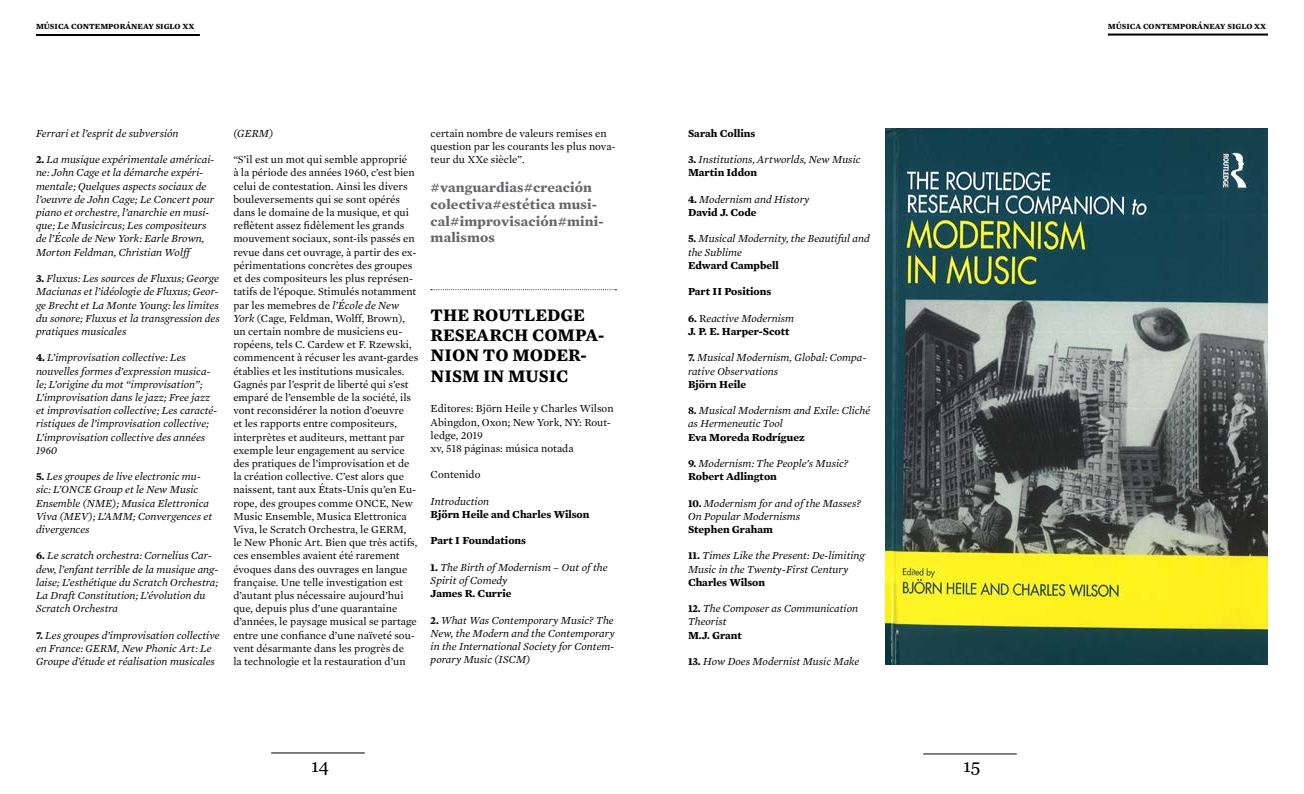
<style>
.page{position:relative;width:1304px;height:794px;background:#fff}
.page>*{position:absolute;margin:0;border:0;box-sizing:border-box;transform-origin:0 0}
.t1{font:700 18px/20px "Mercury Text G1";color:#000}
.t2{font:18px "Georgia";color:#000}
.Contenido{font:700 14px/16.8px "Mercury Text G1";letter-spacing:.01em;color:#66656a;scale:1.04 1}
.Contenido-2{font:italic 11px/13.2px "Mercury Text G1";color:#000}
.Contenido-3{font:11px/13.2px "Mercury Text G1";color:#000}
.Contenido-4{font:700 11px/13.2px "Mercury Text G1";color:#000}
.t3{font:700 8px "Mercury Text G1";color:#000}
.s1{font-weight:700;font-style:normal}
.s2{font-style:italic}
.s3{font-weight:400;font-style:italic}
.s4{font-style:normal}
</style>
<div class="page">
<hr style="left:923px;top:753px;width:94px;height:1px;background:#000">
<hr style="left:271px;top:752px;width:94px;height:1px;background:#000">
<img style="left:885px;top:128px;width:383px;height:537px">
<svg style="left:431px;top:289px;width:185px;height:1px"></svg>
<hr style="left:36px;top:34px;width:164px;height:2px;background:#000">
<hr style="left:1108px;top:34px;width:160px;height:2px;background:#000">
<p class="t3" style="left:36px;top:21px;width:160px">MÚSICA CONTEMPORÁNEAY SIGLO XX</p>
<p class="t3" style="left:1108px;top:21px;width:160px">MÚSICA CONTEMPORÁNEAY SIGLO XX</p>
<p class="Contenido-2" style="left:36px;top:126px;width:144px">Ferrari et l’esprit de subversión</p>
<p class="Contenido-2" style="left:36px;top:153px;width:180px"><span class="s1">2.</span> La musique expérimentale américai&shy;ne: John Cage et la démarche expéri&shy;mentale; Quelques aspects sociaux de l’oeuvre de John Cage; Le Concert pour piano et orchestre, l’anarchie en musi&shy;que; Le Musicircus; Les compositeurs de l’École de New York: Earle Brown, Morton Feldman, Christian Wolff</p>
<p class="Contenido-2" style="left:36px;top:271px;width:185px;text-align:justify"><span class="s1">3.</span> Fluxus: Les sources de Fluxus; George Maciunas et l’idéologie de Fluxus; Geor&shy;ge Brecht et La Monte Young: les limites du sonore; Fluxus et la transgression des pratiques musicales</p>
<p class="Contenido-2" style="left:36px;top:351px;width:183px"><span class="s1">4.</span> L’improvisation collective: Les nouvelles formes d’expression musica&shy;le; L’origine du mot “improvisation”; L’improvisation dans le jazz; Free jazz et improvisation collective; Les caracté&shy;ristiques de l’improvisation collective; L’improvisation collective des années 1960</p>
<p class="Contenido-2" style="left:36px;top:469px;width:178px"><span class="s1">5.</span> Les groupes de live electronic mu&shy;sic: L’ONCE Group et le New Music<br>Ensemble (NME); Musica Elettronica<br>Viva (MEV); L’AMM; Convergences et divergences</p>
<p class="Contenido-2" style="left:36px;top:549px;width:184px"><span class="s1">6.</span> Le scratch orchestra: Cornelius Car&shy;dew, l’enfant terrible de la musique ang&shy;laise; L’esthétique du Scratch Orchestra; La Draft Constitution; L’évolution du Scratch Orchestra</p>
<p class="Contenido-2" style="left:36px;top:628px;width:185px"><span class="s1">7.</span> Les groupes d’improvisation collective en France: GERM, New Phonic Art: Le<br>Groupe d’étude et réalisation musicales</p>
<p class="Contenido-2" style="left:233px;top:126px;width:42px">(GERM)</p>
<p class="Contenido-3" style="left:233px;top:153px;width:187px">“S’il est un mot qui semble approprié<br>à la période des années 1960, c’est bien celui de contestation. Ainsi les divers bouleversements qui se sont opérés dans le domaine de la musique, et qui reflètent assez fidèlement les grands mouvement sociaux, sont-ils passés en revue dans cet ouvrage, à partir des ex&shy;périmentations concrètes des groupes et des compositeurs les plus représen&shy;tatifs de l’époque. Stimulés notamment par les memebres de <span class="s2">l’École de New York</span> (Cage, Feldman, Wolff, Brown), un certain nombre de musiciens eu&shy;ropéens, tels C. Cardew et F. Rzewski, commencent à récuser les avant-gardes établies et les institutions musicales.<br>Gagnés par l’esprit de liberté qui s’est emparé de l’ensemble de la société, ils vont reconsidérer la notion d’oeuvre<br>et les rapports entre compositeurs, interprètes et auditeurs, mettant par exemple leur engagement au service des pratiques de l’improvisation et de la création collective. C’est alors que naissent, tant aux États-Unis qu’en Eu&shy;rope, des groupes comme ONCE, New Music Ensemble, Musica Elettronica Viva, le Scratch Orchestra, le GERM,<br>le New Phonic Art. Bien que très actifs, ces ensembles avaient été rarement évoques dans des ouvrages en langue française. Une telle investigation est d’autant plus nécessaire aujourd’hui que, depuis plus d’une quarantaine d’années, le paysage musical se partage entre une confiance d’une naïveté sou&shy;vent désarmante dans les progrès de<br>la technologie et la restauration d’un</p>
<p class="Contenido-3" style="left:431px;top:126px;width:186px">certain nombre de valeurs remises en question par les courants les plus nova&shy;teur du XXe siècle”.</p>
<p class="Contenido" style="left:431px;top:179px;width:168px">#vanguardias#creación colectiva#estética musi&shy;cal#improvisación#mini&shy;malismos</p>
<p class="t1" style="left:431px;top:304px;width:175px">THE ROUTLEDGE<br>RESEARCH COMPA-<br>NION TO MODER-</p>
<p class="t1" style="left:431px;top:366px;width:139px">NISM IN MUSIC</p>
<p class="Contenido-3" style="left:431px;top:402px;width:184px">Editores: Björn Heile y Charles Wilson</p>
<p class="Contenido-3" style="left:431px;top:415px;width:182px">Abingdon, Oxon; New York, NY: Rout&shy;ledge, 2019</p>
<p class="Contenido-3" style="left:431px;top:441px;width:144px">xv, 518 páginas: música notada</p>
<p class="Contenido-3" style="left:431px;top:468px;width:51px">Contenido</p>
<p class="Contenido-4" style="left:431px;top:494px;width:160px"><span class="s3">Introduction<br></span>Björn Heile and Charles Wilson</p>
<p class="Contenido-4" style="left:431px;top:534px;width:97px">Part I Foundations</p>
<p class="Contenido-2" style="left:431px;top:560px;width:178px"><span class="s1">1.</span> The Birth of Modernism – Out of the<br>Spirit of Comedy</p>
<p class="Contenido-4" style="left:431px;top:586px;width:82px">James R. Currie</p>
<p class="Contenido-2" style="left:431px;top:613px;width:186px;text-align:justify"><span class="s1">2.</span> What Was Contemporary Music? The New, the Modern and the Contemporary in the International Society for Contem&shy;porary Music (ISCM)</p>
<p class="Contenido-4" style="left:688px;top:126px;width:69px">Sarah Collins</p>
<p class="Contenido-2" style="left:688px;top:153px;width:174px"><span class="s1">3.</span> Institutions, Artworlds, New Music</p>
<p class="Contenido-4" style="left:688px;top:166px;width:71px">Martin Iddon</p>
<p class="Contenido-2" style="left:688px;top:192px;width:123px"><span class="s1">4.</span> Modernism and History</p>
<p class="Contenido-4" style="left:688px;top:205px;width:70px">David J. Code</p>
<p class="Contenido-2" style="left:688px;top:232px;width:183px"><span class="s1">5.</span> Musical Modernity, the Beautiful and the Sublime</p>
<p class="Contenido-4" style="left:688px;top:258px;width:92px">Edward Campbell</p>
<p class="Contenido-4" style="left:688px;top:285px;width:85px">Part II Positions</p>
<p class="Contenido-2" style="left:688px;top:311px;width:108px"><span class="s1">6.</span> <span class="s4">R</span>eactive Modernism</p>
<p class="Contenido-4" style="left:688px;top:324px;width:103px">J. P. E. Harper-Scott</p>
<p class="Contenido-2" style="left:688px;top:351px;width:180px"><span class="s1">7.</span> Musical Modernism, Global: Compa&shy;rative Observations</p>
<p class="Contenido-4" style="left:688px;top:377px;width:60px">Björn Heile</p>
<p class="Contenido-2" style="left:688px;top:403px;width:184px"><span class="s1">8.</span> Musical Modernism and Exile: Cliché as Hermeneutic Tool</p>
<p class="Contenido-4" style="left:688px;top:430px;width:118px">Eva Moreda Rodríguez</p>
<p class="Contenido-2" style="left:688px;top:456px;width:162px"><span class="s1">9.</span> Modernism: The People’s Music?</p>
<p class="Contenido-4" style="left:688px;top:469px;width:90px">Robert Adlington</p>
<p class="Contenido-2" style="left:688px;top:496px;width:175px"><span class="s1">10.</span> Modernism for and of the Masses?<br>On Popular Modernisms</p>
<p class="Contenido-4" style="left:688px;top:522px;width:86px">Stephen Graham</p>
<p class="Contenido-2" style="left:688px;top:549px;width:178px"><span class="s1">11.</span> Times Like the Present: De-limiting<br>Music in the Twenty-First Century</p>
<p class="Contenido-4" style="left:688px;top:575px;width:79px">Charles Wilson</p>
<p class="Contenido-2" style="left:688px;top:601px;width:172px"><span class="s1">12.</span> The Composer as Communication<br>Theorist</p>
<p class="Contenido-4" style="left:688px;top:628px;width:55px">M.J. Grant</p>
<p class="Contenido-2" style="left:688px;top:654px;width:173px"><span class="s1">13.</span> How Does Modernist Music Make</p>
<h1 class="t2" style="left:311px;top:754px;width:19px">14</h1>
<h1 class="t2" style="left:963px;top:754px;width:19px">15</h1>
</div>
